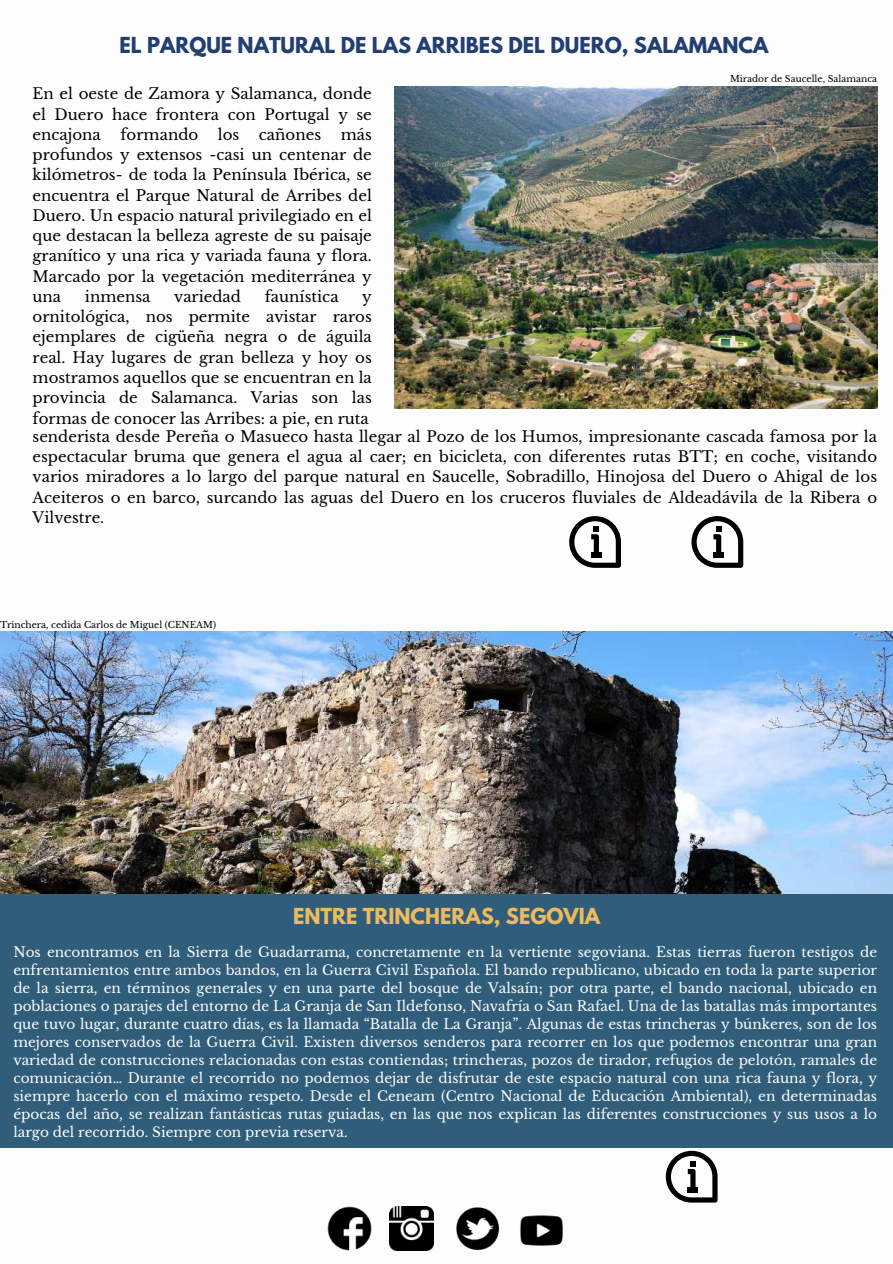
<style>
.page{position:relative;width:893px;height:1264px;background:#fff}
.page>*{position:absolute;margin:0;border:0;box-sizing:border-box;transform-origin:0 0}
.t1{font:700 19.5px "League Spartan";color:#233e73}
.t2{font:700 19.5px "League Spartan";color:#ecbb61}
.t3{font:15px/20.2px "Libre Baskerville";color:#000;text-align:justify}
.t4{font:13.65px/18px "Libre Baskerville";color:#fdfdfd;text-align:justify}
.t5{font:9px "Libre Baskerville";color:#000}
</style>
<div class="page">
<div style="left:0;top:893px;width:892px;height:254px;background:#305e7a"></div>
<svg style="left:691px;top:516px;width:52px;height:52px"></svg>
<svg style="left:665px;top:1150px;width:52px;height:52px"></svg>
<img style="left:328px;top:1206px;width:43px;height:43px">
<img style="left:456px;top:1207px;width:44px;height:44px">
<img style="left:520px;top:1215px;width:43px;height:31px">
<img style="left:389px;top:1206px;width:44px;height:43px">
<svg style="left:569px;top:516px;width:52px;height:52px"></svg>
<img style="left:394px;top:86px;width:482px;height:322px">
<img style="left:0;top:631px;width:892px;height:263px">
<h1 class="t1" style="left:120px;top:36px;width:650px">EL PARQUE NATURAL DE LAS ARRIBES DEL DUERO, SALAMANCA</h1>
<p class="t3" style="left:33px;top:84px;width:341px">En el oeste de Zamora y Salamanca, donde el Duero hace frontera con Portugal y se encajona</p>
<p class="t3" style="left:120px;top:124px;width:79px">formando</p>
<p class="t3" style="left:218px;top:124px;width:23px">los</p>
<p class="t3" style="left:259px;top:124px;width:64px">cañones</p>
<p class="t3" style="left:33px;top:124px;width:341px;text-indent:308px">más profundos y extensos -casi un centenar de kilómetros- de toda la Península Ibérica, se encuentra el Parque Natural de Arribes del Duero. Un espacio natural privilegiado en el que destacan la belleza agreste de su paisaje granítico y una rica y variada fauna y flora.<br>Marcado por la vegetación mediterránea y una</p>
<p class="t3" style="left:85px;top:286px;width:67px">inmensa</p>
<p class="t3" style="left:174px;top:286px;width:68px">variedad</p>
<p class="t3" style="left:265px;top:286px;width:75px">faunística</p>
<p class="t3" style="left:33px;top:286px;width:341px;text-indent:330px">y ornitológica, nos permite avistar raros ejemplares de cigüeña negra o de águila real. Hay lugares de gran belleza y hoy os mostramos aquellos que se encuentran en la provincia de Salamanca. Varias son las formas de conocer las Arribes: a pie, en ruta</p>
<p class="t5" style="left:730px;top:73px;width:149px">Mirador de Saucelle, Salamanca</p>
<p class="t3" style="left:33px;top:426px;width:846px">senderista desde Pereña o Masueco hasta llegar al Pozo de los Humos, impresionante cascada famosa por la espectacular bruma que genera el agua al caer; en bicicleta, con diferentes rutas BTT; en coche, visitando varios miradores a lo largo del parque natural en Saucelle, Sobradillo, Hinojosa del Duero o Ahigal de los Aceiteros o en barco, surcando las aguas del Duero en los cruceros fluviales de Aldeadávila de la Ribera o Vilvestre.</p>
<p class="t5" style="left:0;top:619px;width:217px">Trinchera, cedida Carlos de Miguel (CENEAM)</p>
<h1 class="t2" style="left:293px;top:906px;width:308px">ENTRE TRINCHERAS, SEGOVIA</h1>
<p class="t4" style="left:13px;top:943px;width:865px">Nos encontramos en la Sierra de Guadarrama, concretamente en la vertiente segoviana. Estas tierras fueron testigos de enfrentamientos entre ambos bandos, en la Guerra Civil Española. El bando republicano, ubicado en toda la parte superior de la sierra, en términos generales y en una parte del bosque de Valsaín; por otra parte, el bando nacional, ubicado en poblaciones o parajes del entorno de La Granja de San Ildefonso, Navafría o San Rafael. Una de las batallas más importantes que tuvo lugar, durante cuatro días, es la llamada “Batalla de La Granja”. Algunas de estas trincheras y búnkeres, son de los mejores conservados de la Guerra Civil. Existen diversos senderos para recorrer en los que podemos encontrar una gran variedad de construcciones relacionadas con estas contiendas; trincheras, pozos de tirador, refugios de pelotón, ramales de comunicación… Durante el recorrido no podemos dejar de disfrutar de este espacio natural con una rica fauna y flora, y siempre hacerlo con el máximo respeto. Desde el Ceneam (Centro Nacional de Educación Ambiental), en determinadas épocas del año, se realizan fantásticas rutas guiadas, en las que nos explican las diferentes construcciones y sus usos a lo largo del recorrido. Siempre con previa reserva.</p>
</div>
